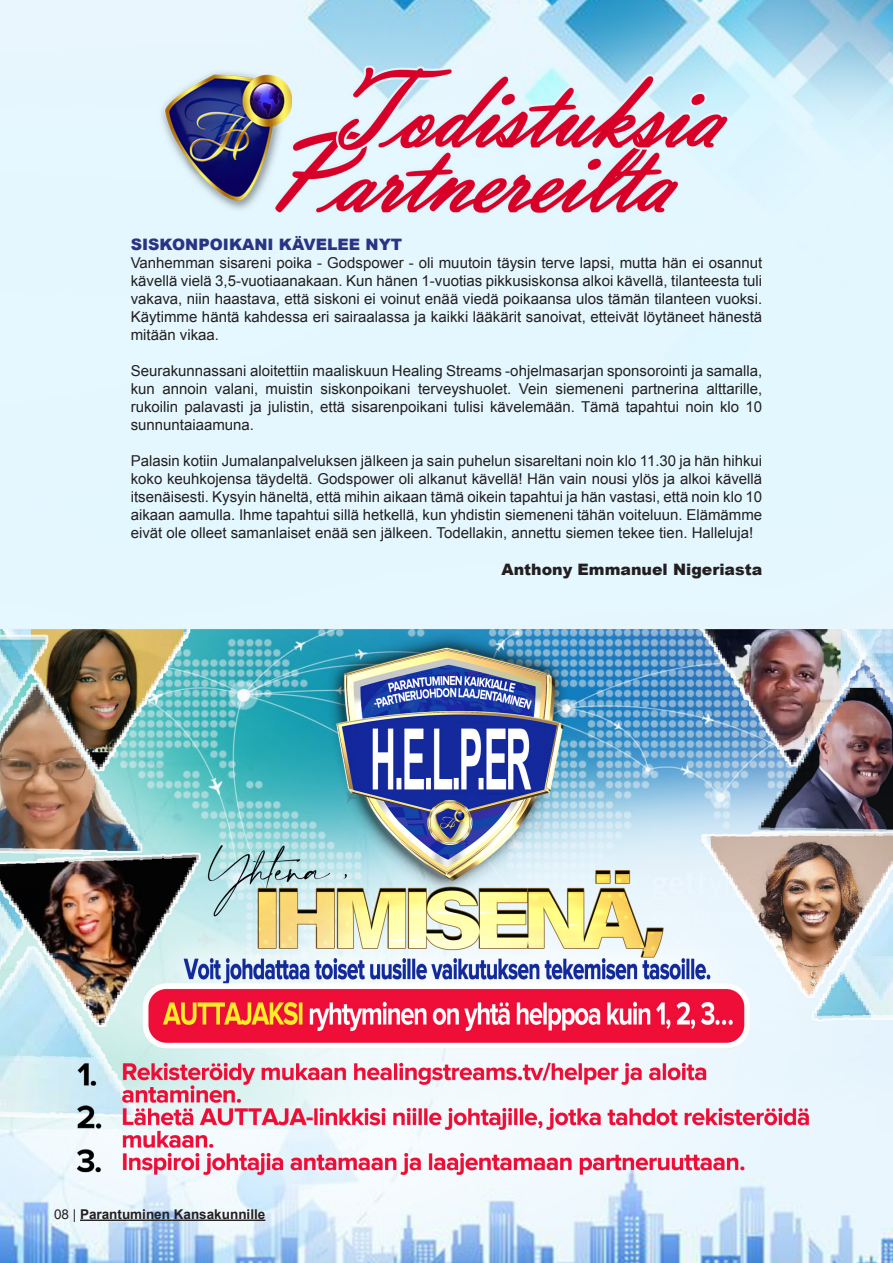
<style>
.page{position:relative;width:893px;height:1263px;background:#fff}
.page>*{position:absolute;margin:0;border:0;box-sizing:border-box;transform-origin:0 0}
.t1{font:900 15.75px "Arial";color:#231f20}
.t2{font:900 15.75px "Arial";color:#293584}
.t3{font:15px/18px "Arial";color:#231f20;text-align:justify}
.t4{font:700 13.5px "Arial";color:#231f20}
.s1{font-weight:400}
</style>
<div class="page">
<img style="left:0;top:0;width:893px;height:1263px">
<hr style="left:80px;top:1219px;width:185px;height:2px;background:#231f20">
<p class="t2" style="left:131px;top:233px;width:273px">SISKONPOIKANI KÄVELEE NYT</p>
<p class="t3" style="left:131px;top:254px;width:633px">Vanhemman sisareni poika - Godspower - oli muutoin täysin terve lapsi, mutta hän ei osannut kävellä vielä 3,5-vuotiaanakaan. Kun hänen 1-vuotias pikkusiskonsa alkoi kävellä, tilanteesta tuli vakava, niin haastava, että siskoni ei voinut enää viedä poikaansa ulos tämän tilanteen vuoksi.<br>Käytimme häntä kahdessa eri sairaalassa ja kaikki lääkärit sanoivat, etteivät löytäneet hänestä mitään vikaa.</p>
<p class="t3" style="left:131px;top:362px;width:633px">Seurakunnassani aloitettiin maaliskuun Healing Streams -ohjelmasarjan sponsorointi ja samalla, kun annoin valani, muistin siskonpoikani terveyshuolet. Vein siemeneni partnerina alttarille, rukoilin palavasti ja julistin, että sisarenpoikani tulisi kävelemään. Tämä tapahtui noin klo 10 sunnuntaiaamuna.</p>
<p class="t3" style="left:131px;top:452px;width:633px">Palasin kotiin Jumalanpalveluksen jälkeen ja sain puhelun sisareltani noin klo 11.30 ja hän hihkui koko keuhkojensa täydeltä. Godspower oli alkanut kävellä! Hän vain nousi ylös ja alkoi kävellä itsenäisesti. Kysyin häneltä, että mihin aikaan tämä oikein tapahtui ja hän vastasi, että noin klo 10 aikaan aamulla. Ihme tapahtui sillä hetkellä, kun yhdistin siemeneni tähän voiteluun. Elämämme eivät ole olleet samanlaiset enää sen jälkeen. Todellakin, annettu siemen tekee tien. Halleluja!</p>
<p class="t1" style="left:501px;top:558px;width:262px">Anthony Emmanuel Nigeriasta</p>
<p class="t4" style="left:54px;top:1205px;width:213px"><span class="s1">08 |</span> Parantuminen Kansakunnille</p>
</div>
